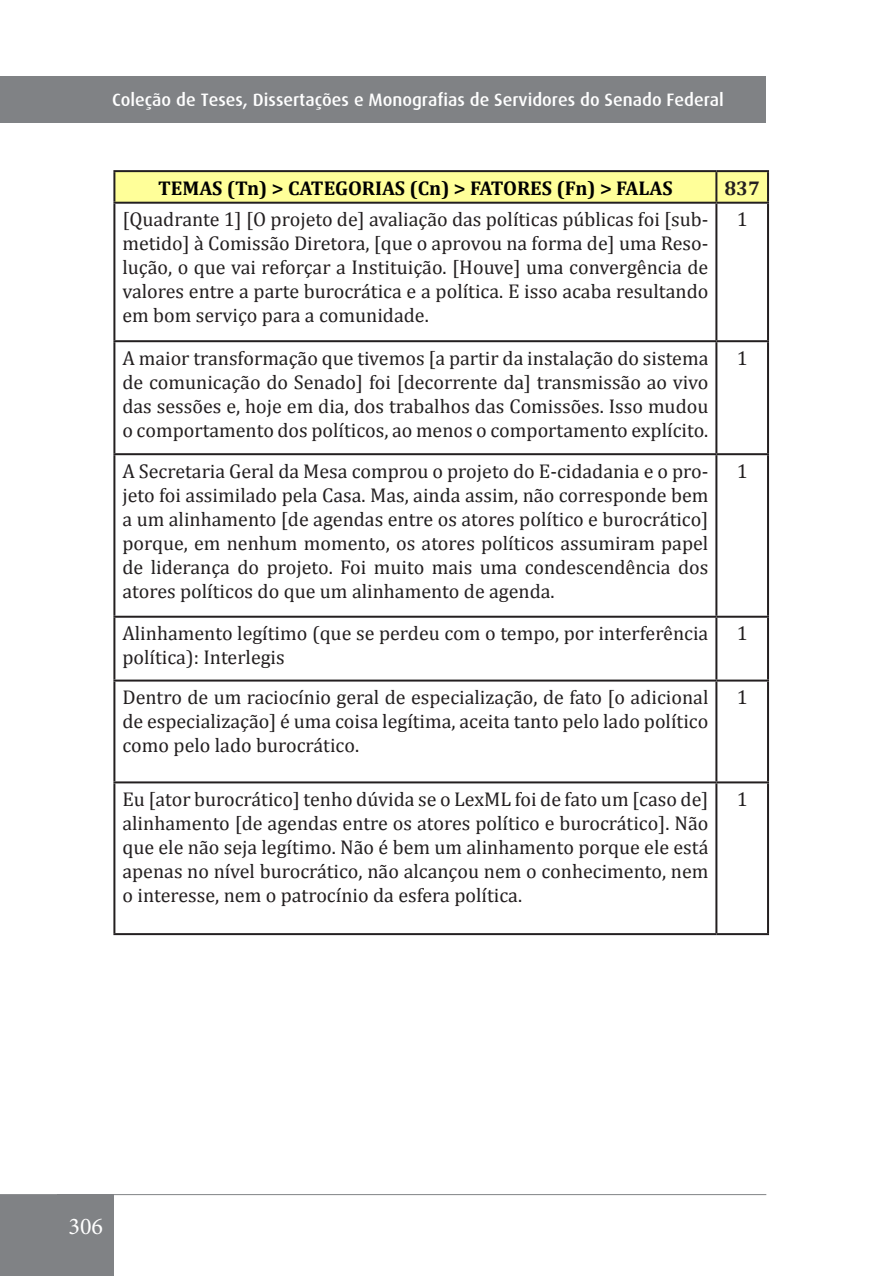
<style>
.page{position:relative;width:879px;height:1276px;background:#fff}
.page>*{position:absolute;margin:0;border:0;box-sizing:border-box;transform-origin:0 0}
.t1{font:24px "Minion Pro";color:#fff}
.t2{font:20px/24px "Cambria";color:#231f20;text-align:justify}
.t3{font:700 20px "Cambria";color:#000}
.t4{font:700 20px "Cambria";color:#231f20}
.t5{font:500 18px "Dax";color:#fff}
</style>
<div class="page">
<div style="left:0;top:1194px;width:114px;height:82px;background:#808285"></div>
<hr style="left:0;top:1194px;width:766px;height:1px;background:#808285">
<div style="left:0;top:77px;width:765px;height:46px;background:#808285"></div>
<svg style="left:115px;top:172px;width:652px;height:30px;background:#fbfb96"></svg>
<hr style="left:113px;top:170px;width:603px;height:2px;background:#231f20">
<hr style="left:113px;top:172px;width:2px;height:30px;background:#231f20">
<hr style="left:716px;top:170px;width:53px;height:2px;background:#231f20">
<hr style="left:715px;top:172px;width:2px;height:30px;background:#231f20">
<hr style="left:767px;top:172px;width:2px;height:30px;background:#231f20">
<hr style="left:113px;top:202px;width:603px;height:2px;background:#231f20">
<hr style="left:113px;top:204px;width:2px;height:136px;background:#231f20">
<hr style="left:716px;top:202px;width:53px;height:2px;background:#231f20">
<hr style="left:715px;top:204px;width:2px;height:136px;background:#231f20">
<hr style="left:767px;top:204px;width:2px;height:136px;background:#231f20">
<hr style="left:113px;top:340px;width:603px;height:2px;background:#231f20">
<hr style="left:113px;top:342px;width:2px;height:111px;background:#231f20">
<hr style="left:716px;top:340px;width:53px;height:2px;background:#231f20">
<hr style="left:715px;top:342px;width:2px;height:111px;background:#231f20">
<hr style="left:767px;top:342px;width:2px;height:111px;background:#231f20">
<hr style="left:113px;top:453px;width:603px;height:2px;background:#231f20">
<hr style="left:113px;top:455px;width:2px;height:161px;background:#231f20">
<hr style="left:716px;top:453px;width:53px;height:2px;background:#231f20">
<hr style="left:715px;top:455px;width:2px;height:161px;background:#231f20">
<hr style="left:767px;top:455px;width:2px;height:161px;background:#231f20">
<hr style="left:113px;top:616px;width:603px;height:2px;background:#231f20">
<hr style="left:113px;top:618px;width:2px;height:61px;background:#231f20">
<hr style="left:716px;top:616px;width:53px;height:2px;background:#231f20">
<hr style="left:715px;top:618px;width:2px;height:61px;background:#231f20">
<hr style="left:767px;top:618px;width:2px;height:61px;background:#231f20">
<hr style="left:113px;top:679px;width:603px;height:2px;background:#231f20">
<hr style="left:113px;top:681px;width:2px;height:100px;background:#231f20">
<hr style="left:716px;top:679px;width:53px;height:2px;background:#231f20">
<hr style="left:715px;top:681px;width:2px;height:100px;background:#231f20">
<hr style="left:767px;top:681px;width:2px;height:100px;background:#231f20">
<hr style="left:113px;top:781px;width:603px;height:2px;background:#231f20">
<hr style="left:113px;top:783px;width:2px;height:150px;background:#231f20">
<hr style="left:716px;top:781px;width:53px;height:2px;background:#231f20">
<hr style="left:715px;top:783px;width:2px;height:150px;background:#231f20">
<hr style="left:767px;top:783px;width:2px;height:150px;background:#231f20">
<hr style="left:113px;top:933px;width:603px;height:2px;background:#231f20">
<hr style="left:716px;top:933px;width:53px;height:2px;background:#231f20">
<p class="t5" style="left:112px;top:90px;width:613px">Coleção de Teses, Dissertações e Monografias de Servidores do Senado Federal</p>
<p class="t3" style="left:158px;top:174px;width:516px">TEMAS (Tn) &gt; CATEGORIAS (Cn) &gt; FATORES (Fn) &gt; FALAS</p>
<p class="t4" style="left:724px;top:174px;width:37px">837</p>
<p class="t2" style="left:122px;top:207px;width:587px">[Quadrante 1] [O projeto de] avaliação das políticas públicas foi [sub&shy;metido] à Comissão Diretora, [que o aprovou na forma de] uma Reso&shy;lução, o que vai reforçar a Instituição. [Houve] uma convergência de valores entre a parte burocrática e a política. E isso acaba resultando em bom serviço para a comunidade.</p>
<p class="t2" style="left:736px;top:207px;width:13px">1</p>
<p class="t2" style="left:122px;top:346px;width:587px">A maior transformação que tivemos [a partir da instalação do sistema de comunicação do Senado] foi [decorrente da] transmissão ao vivo das sessões e, hoje em dia, dos trabalhos das Comissões. Isso mudou o comportamento dos políticos, ao menos o comportamento explícito.</p>
<p class="t2" style="left:736px;top:346px;width:13px">1</p>
<p class="t2" style="left:122px;top:459px;width:587px">A Secretaria Geral da Mesa comprou o projeto do E-cidadania e o pro&shy;jeto foi assimilado pela Casa. Mas, ainda assim, não corresponde bem a um alinhamento [de agendas entre os atores político e burocrático] porque, em nenhum momento, os atores políticos assumiram papel de liderança do projeto. Foi muito mais uma condescendência dos atores políticos do que um alinhamento de agenda.</p>
<p class="t2" style="left:736px;top:459px;width:13px">1</p>
<p class="t2" style="left:122px;top:621px;width:587px">Alinhamento legítimo (que se perdeu com o tempo, por interferência política): Interlegis</p>
<p class="t2" style="left:736px;top:621px;width:13px">1</p>
<p class="t2" style="left:122px;top:685px;width:587px">Dentro de um raciocínio geral de especialização, de fato [o adicional de especialização] é uma coisa legítima, aceita tanto pelo lado político como pelo lado burocrático.</p>
<p class="t2" style="left:736px;top:685px;width:13px">1</p>
<p class="t2" style="left:122px;top:787px;width:587px">Eu [ator burocrático] tenho dúvida se o LexML foi de fato um [caso de] alinhamento [de agendas entre os atores político e burocrático]. Não que ele não seja legítimo. Não é bem um alinhamento porque ele está apenas no nível burocrático, não alcançou nem o conhecimento, nem o interesse, nem o patrocínio da esfera política.</p>
<p class="t2" style="left:736px;top:787px;width:13px">1</p>
<p class="t1" style="left:69px;top:1209px;width:36px">306</p>
</div>
